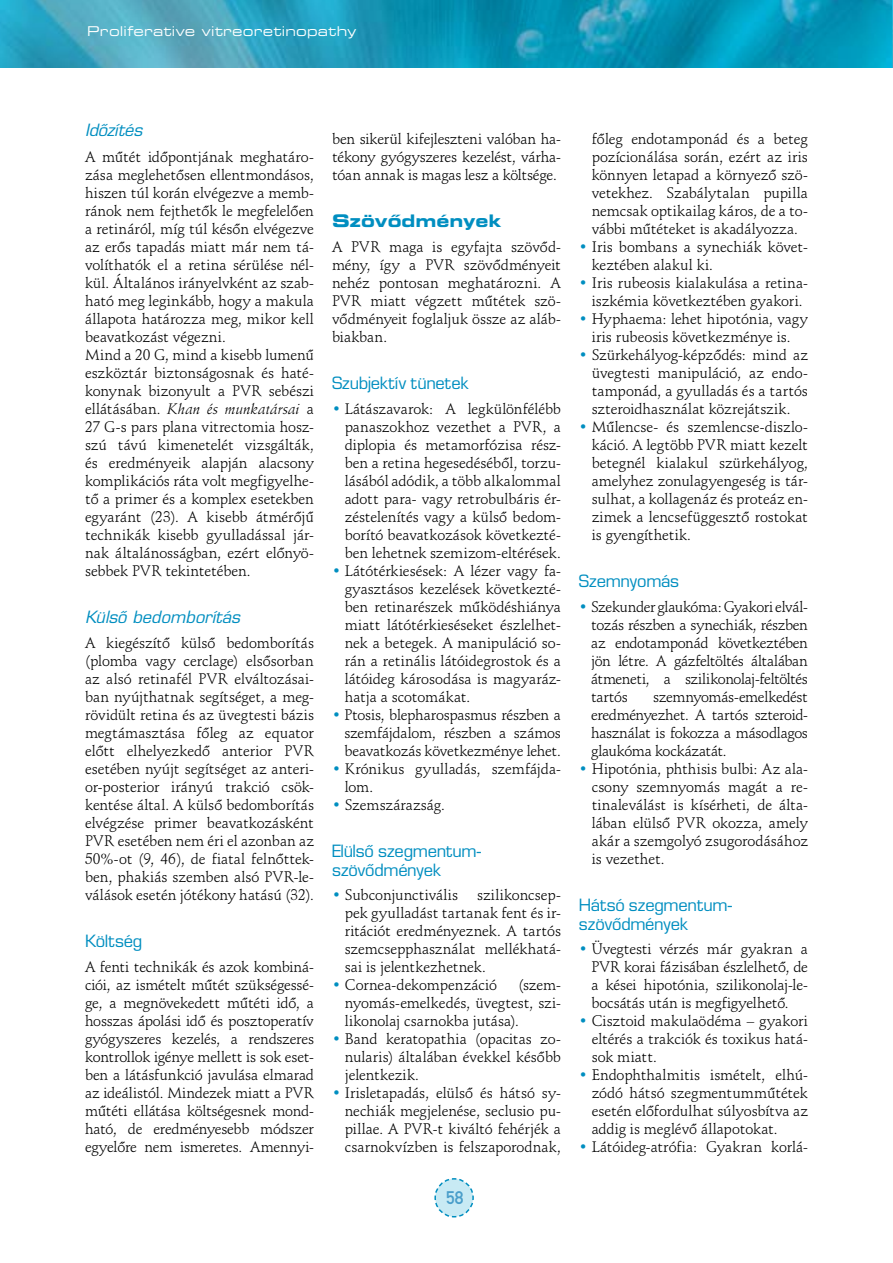
<style>
.page{position:relative;width:893px;height:1263px;background:#fff}
.page>*{position:absolute;margin:0;border:0;box-sizing:border-box;transform-origin:0 0}
.t1{font:18px "DIN Mittelschrift Alt PFL";color:#4a9eca}
.t2{font:700 17.25px "Square 721 Ex PFL";color:#008ec0}
.t3{font:16.5px/19.5px "Square 721 PFL";letter-spacing:.005em;color:#008ec0}
.t4{font:italic 16.5px "Square 721 PFL";letter-spacing:.005em;color:#008ec0}
.t5{font:15px/18px "Schneidler PFL";letter-spacing:-.005em;color:#000;text-align:justify}
.t6{font:13.5px "Square 721 Ex PFL";letter-spacing:.02em;color:#fff}
.s1{font-style:italic}
.s2{color:#008ec0}
</style>
<div class="page">
<svg style="left:434px;top:1178px;width:40px;height:40px"></svg>
<img style="left:0;top:0;width:893px;height:68px">
<p class="t6" style="left:87px;top:23px;width:271px">Proliferative vitreoretinopathy</p>
<p class="t4" style="left:85px;top:120px;width:59px">Időzítés</p>
<p class="t5" style="left:85px;top:148px;width:230px;text-align:left">A műtét időpontjának meghatáro&shy;zása meglehetősen ellentmondásos, hiszen túl korán elvégezve a memb&shy;ránok nem fejthetők le megfelelően a retináról, míg túl későn elvégezve az erős tapadás miatt már nem tá&shy;volíthatók el a retina sérülése nél&shy;kül. Általános irányelvként az szab&shy;ható meg leginkább, hogy a makula állapota határozza meg, mikor kell beavatkozást végezni.<br>Mind a 20 G, mind a kisebb lumenű eszköztár biztonságosnak és haté&shy;konynak bizonyult a PVR sebészi ellátásában. <span class="s1">Khan és munkatársai</span> a 27 G-s pars plana vitrectomia hos - szú távú kimenetelét vizsgálták, és eredményeik alapján alacsony komplikációs ráta volt megfigyelhe&shy;tő a primer és a komplex esetekben egyaránt (23). A kisebb átmérőjű technikák kisebb gyulladással jár&shy;nak általánosságban, ezért előnyö&shy;sebbek PVR tekintetében.</p>
<p class="t4" style="left:85px;top:606px;width:157px">Külső bedomborítás</p>
<p class="t5" style="left:85px;top:634px;width:230px">A kiegészítő külső bedomborítás (plomba vagy cerclage) elsősorban az alsó retinafél PVR elváltozásai&shy;ban nyújthatnak segítséget, a meg&shy;rövidült retina és az üvegtesti bázis megtámasztása főleg az equator előtt elhelyezkedő anterior PVR esetében nyújt segítséget az anteri&shy;or-posterior irányú trakció csök&shy;kentése által. A külső bedomborítás elvégzése primer beavatkozásként PVR esetében nem éri el azonban az 50%-ot (9, 46), de fiatal felnőttek&shy;ben, phakiás szemben alsó PVR-le&shy;válások esetén jótékony hatású (32).</p>
<p class="t3" style="left:85px;top:931px;width:58px">Költség</p>
<p class="t5" style="left:85px;top:958px;width:230px">A fenti technikák és azok kombiná&shy;ciói, az ismételt műtét szükségessé&shy;ge, a megnövekedett műtéti idő, a hosszas ápolási idő és posztoperatív gyógyszeres kezelés, a rendszeres kontrollok igénye mellett is sok eset&shy;ben a látásfunkció javulása elmarad az ideálistól. Mindezek miatt a PVR műtéti ellátása költségesnek mond&shy;ható, de eredményesebb módszer egyelőre nem ismeretes. Amennyi-</p>
<p class="t5" style="left:332px;top:130px;width:230px">ben sikerül kifejleszteni valóban ha&shy;tékony gyógyszeres kezelést, várha&shy;tóan annak is magas lesz a költsége.</p>
<p class="t2" style="left:332px;top:210px;width:171px">Szövődmények</p>
<p class="t5" style="left:332px;top:238px;width:230px">A PVR maga is egyfajta szövőd&shy;mény, így a PVR szövődményeit nehéz pontosan meghatározni. A PVR miatt végzett műtétek szö&shy;vődményeit foglaljuk össze az aláb&shy;biakban.</p>
<p class="t3" style="left:332px;top:373px;width:138px">Szubjektív tünetek</p>
<p class="t5" style="left:345px;top:400px;width:218px;text-indent:-13px"><span class="s2">•</span> Látászavarok: A legkülönfélébb panaszokhoz vezethet a PVR, a diplopia és metamorfózisa rész&shy;ben a retina hegesedéséből, torzu&shy;lásából adódik, a több alkalommal adott para- vagy retrobulbáris ér&shy;zéstelenítés vagy a külső bedom&shy;borító beavatkozások következté&shy;ben lehetnek szemizom-eltérések.</p>
<p class="t5" style="left:345px;top:562px;width:218px;text-indent:-13px"><span class="s2">•</span> Látótérkiesések: A lézer vagy fa&shy;gyasztásos kezelések következté&shy;ben retinarészek működéshiánya miatt látótérkieséseket észlelhet&shy;nek a betegek. A manipuláció so&shy;rán a retinális látóidegrostok és a látóideg károsodása is magyaráz&shy;hatja a scotomákat.</p>
<p class="t5" style="left:344px;top:706px;width:218px;text-indent:-12px"><span class="s2">•</span> Ptosis, blepharospasmus részben a szemfájdalom, részben a számos beavatkozás következménye lehet.</p>
<p class="t5" style="left:345px;top:760px;width:218px;text-indent:-13px"><span class="s2">•</span> Krónikus gyulladás, szemfájda&shy;lom.</p>
<p class="t5" style="left:332px;top:796px;width:114px"><span class="s2">•</span> Szemszárazság.</p>
<p class="t3" style="left:332px;top:841px;width:151px">Elülső szegmentum&shy;szövődmények</p>
<p class="t5" style="left:332px;top:886px;width:127px"><span class="s2">•</span> Subconjunctivális</p>
<p class="t5" style="left:345px;top:886px;width:218px;text-indent:133px">szilikoncsep&shy;pek gyulladást tartanak fent és ir&shy;ritációt eredményeznek. A tartós szemcsepphasználat mellékhatá&shy;sai is jelentkezhetnek.</p>
<p class="t5" style="left:332px;top:976px;width:166px"><span class="s2">•</span> Cornea-dekompenzáció</p>
<p class="t5" style="left:345px;top:976px;width:218px;text-indent:174px">(szem&shy;nyomás-emelkedés, üvegtest, szi&shy;likonolaj csarnokba jutása).</p>
<p class="t5" style="left:345px;top:1030px;width:218px;text-indent:-13px"><span class="s2">•</span> Band keratopathia (opacitas zo&shy;nularis) általában évekkel később jelentkezik.</p>
<p class="t5" style="left:345px;top:1084px;width:218px;text-indent:-13px"><span class="s2">•</span> Irisletapadás, elülső és hátsó sy&shy;nechiák megjelenése, seclusio pu&shy;pillae. A PVR-t kiváltó fehérjék a csarnokvízben is felszaporodnak,</p>
<p class="t1" style="left:446px;top:1187px;width:19px">58</p>
<p class="t5" style="left:592px;top:130px;width:218px">főleg endotamponád és a beteg pozícionálása során, ezért az iris könnyen letapad a környező szö&shy;vetekhez. Szabálytalan pupilla nemcsak optikailag káros, de a to&shy;vábbi műtéteket is akadályozza.</p>
<p class="t5" style="left:592px;top:238px;width:218px;text-indent:-13px"><span class="s2">•</span> Iris bombans a synechiák követ&shy;keztében alakul ki.</p>
<p class="t5" style="left:579px;top:274px;width:230px;text-align:center"><span class="s2">•</span> Iris rubeosis kialakulása a retina&shy;iszkémia következtében gyakori.</p>
<p class="t5" style="left:579px;top:310px;width:230px;text-align:center"><span class="s2">•</span> Hyphaema: lehet hipotónia, vagy iris rubeosis következménye is.</p>
<p class="t5" style="left:592px;top:346px;width:218px;text-indent:-13px"><span class="s2">•</span> Szürkehályog-képződés: mind az üvegtesti manipuláció, az endo&shy;tamponád, a gyulladás és a tartós szteroidhasználat közrejátszik.</p>
<p class="t5" style="left:592px;top:418px;width:218px;text-indent:-13px"><span class="s2">•</span> Műlencse- és szemlencse-diszlo&shy;káció. A legtöbb PVR miatt kezelt betegnél kialakul szürkehályog, amelyhez zonulagyengeség is tár&shy;sulhat, a kollagenáz és proteáz en&shy;zimek a lencsefüggesztő rostokat is gyengíthetik.</p>
<p class="t3" style="left:579px;top:571px;width:101px">Szemnyomás</p>
<p class="t5" style="left:591px;top:598px;width:218px;text-indent:-12px"><span class="s2">•</span> Szekunder glaukóma: Gyakori elvál&shy;tozás részben a synechiák, részben az endotamponád következtében jön létre. A gázfeltöltés általában átmeneti, a szilikonolaj-feltöltés tartós</p>
<p class="t5" style="left:591px;top:688px;width:218px;text-indent:62px">szemnyomás-emelkedést eredményezhet. A tartós szteroid&shy;használat is fokozza a másodlagos glaukóma kockázatát.</p>
<p class="t5" style="left:592px;top:760px;width:218px;text-indent:-13px"><span class="s2">•</span> Hipotónia, phthisis bulbi: Az ala&shy;csony szemnyomás magát a re&shy;tinaleválást is kísérheti, de álta&shy;lában elülső PVR okozza, amely akár a szemgolyó zsugorodásához is vezethet.</p>
<p class="t3" style="left:579px;top:895px;width:155px">Hátsó szegmentum&shy;szövődmények</p>
<p class="t5" style="left:591px;top:940px;width:218px;text-indent:-12px"><span class="s2">•</span> Üvegtesti vérzés már gyakran a PVR korai fázisában észlelhető, de a kései hipotónia, szilikonolaj-le&shy;bocsátás után is megfigyelhető.</p>
<p class="t5" style="left:592px;top:1012px;width:218px;text-indent:-13px"><span class="s2">•</span> Cisztoid makulaödéma – gyakori eltérés a trakciók és toxikus hatá&shy;sok miatt.</p>
<p class="t5" style="left:592px;top:1066px;width:218px;text-indent:-13px"><span class="s2">•</span> Endophthalmitis ismételt, elhú&shy;zódó hátsó szegmentumműtétek esetén előfordulhat súlyosbítva az addig is meglévő állapotokat.</p>
<p class="t5" style="left:579px;top:1138px;width:230px"><span class="s2">•</span> Látóideg-atrófia: Gyakran korlá-</p>
</div>
